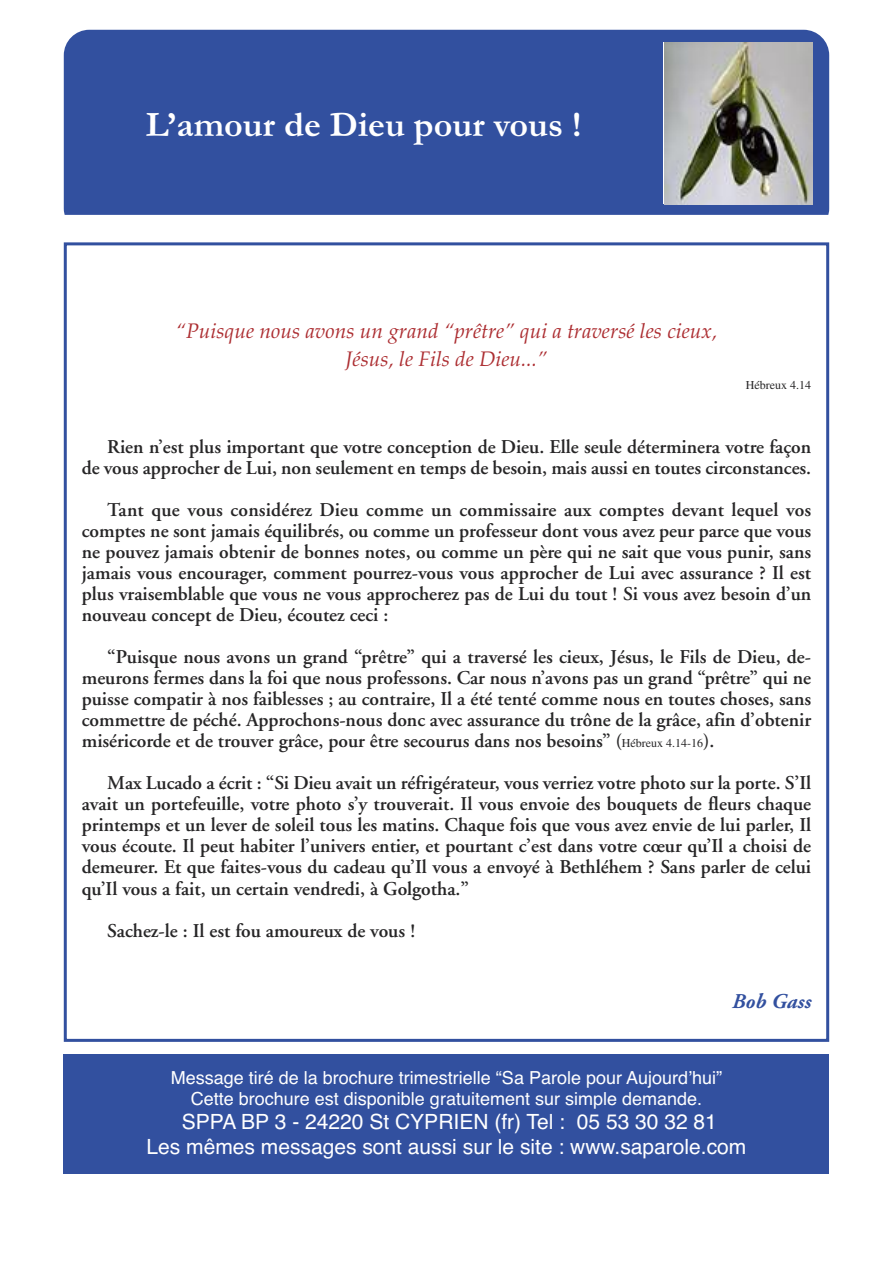
<style>
.page{position:relative;width:893px;height:1263px;background:#fff}
.page>*{position:absolute;margin:0;border:0;box-sizing:border-box;transform-origin:0 0}
.t1{font:700 36px "Garamond";color:#fff}
.t2{font:21px/25.2px "Helvetica";color:#fff;text-align:center}
.t3{font:italic 21px/27.8px "Palatino";color:#ac2d31;text-align:center}
.t4{font:21px "Adobe Garamond Bold Italic Os F";color:#32509f}
.t5{font:600 19.5px/21px "Adobe Garamond";color:#272627;text-align:justify}
.t6{font:18px/21.6px "Helvetica";color:#fff;text-align:center}
.t7{font:12px "Times";color:#272627}
.s1{font-family:"Times";font-weight:400;font-size:12px}
</style>
<div class="page">
<div style="left:64px;top:30px;width:765px;height:204px;background:#32509f;border-radius:26px"></div>
<div style="left:64px;top:242px;width:765px;height:800px;border:3px solid #32509f"></div>
<div style="left:64px;top:215px;width:786px;height:21px;background:#fff"></div>
<div style="left:64px;top:1054px;width:765px;height:120px;background:#32509f"></div>
<img style="left:664px;top:43px;width:148px;height:161px">
<h1 class="t1" style="left:146px;top:102px;width:437px">L’amour de Dieu pour vous !</h1>
<p class="t3" style="left:176px;top:317px;width:543px">“Puisque nous avons un grand “prêtre” qui a traversé les cieux,<br>Jésus, le Fils de Dieu...”</p>
<p class="t7" style="left:746px;top:381px;width:67px">Hébreux 4.14</p>
<p class="t5" style="left:82px;top:438px;width:731px;text-align:right">Rien n’est plus important que votre conception de Dieu. Elle seule déterminera votre façon<br>de vous approcher de Lui, non seulement en temps de besoin, mais aussi en toutes circonstances.</p>
<p class="t5" style="left:82px;top:501px;width:731px;text-indent:26px">Tant que vous considérez Dieu comme un commissaire aux comptes devant lequel vos comptes ne sont jamais équilibrés, ou comme un professeur dont vous avez peur parce que vous ne pouvez jamais obtenir de bonnes notes, ou comme un père qui ne sait que vous punir, sans jamais vous encourager, comment pourrez-vous vous approcher de Lui avec assurance ? Il est plus vraisemblable que vous ne vous approcherez pas de Lui du tout ! Si vous avez besoin d’un nouveau concept de Dieu, écoutez ceci :</p>
<p class="t5" style="left:82px;top:648px;width:731px;text-indent:26px">“Puisque nous avons un grand “prêtre” qui a traversé les cieux, Jésus, le Fils de Dieu, de&shy;meurons fermes dans la foi que nous professons. Car nous n’avons pas un grand “prêtre” qui ne puisse compatir à nos faiblesses ; au contraire, Il a été tenté comme nous en toutes choses, sans commettre de péché. Approchons-nous donc avec assurance du trône de la grâce, afin d’obtenir miséricorde et de trouver grâce, pour être secourus dans nos besoins” (<span class="s1">Hébreux 4.14-16</span>).</p>
<p class="t5" style="left:82px;top:774px;width:731px;text-indent:26px">Max Lucado a écrit : “Si Dieu avait un réfrigérateur, vous verriez votre photo sur la porte. S’Il avait un portefeuille, votre photo s’y trouverait. Il vous envoie des bouquets de fleurs chaque printemps et un lever de soleil tous les matins. Chaque fois que vous avez envie de lui parler, Il vous écoute. Il peut habiter l’univers entier, et pourtant c’est dans votre cœur qu’Il a choisi de demeurer. Et que faites-vous du cadeau qu’Il vous a envoyé à Bethléhem ? Sans parler de celui qu’Il vous a fait, un certain vendredi, à Golgotha.”</p>
<p class="t5" style="left:107px;top:921px;width:310px">Sachez-le : Il est fou amoureux de vous !</p>
<p class="t4" style="left:732px;top:992px;width:80px">Bob Gass</p>
<p class="t6" style="left:171px;top:1067px;width:553px">Message tiré de la brochure trimestrielle “Sa Parole pour Aujourdʼhui”<br>Cette brochure est disponible gratuitement sur simple demande.</p>
<p class="t2" style="left:146px;top:1109px;width:601px">SPPA BP 3 - 24220 St CYPRIEN (fr) Tel : 05 53 30 32 81<br>Les mêmes messages sont aussi sur le site : www.saparole.com</p>
</div>
